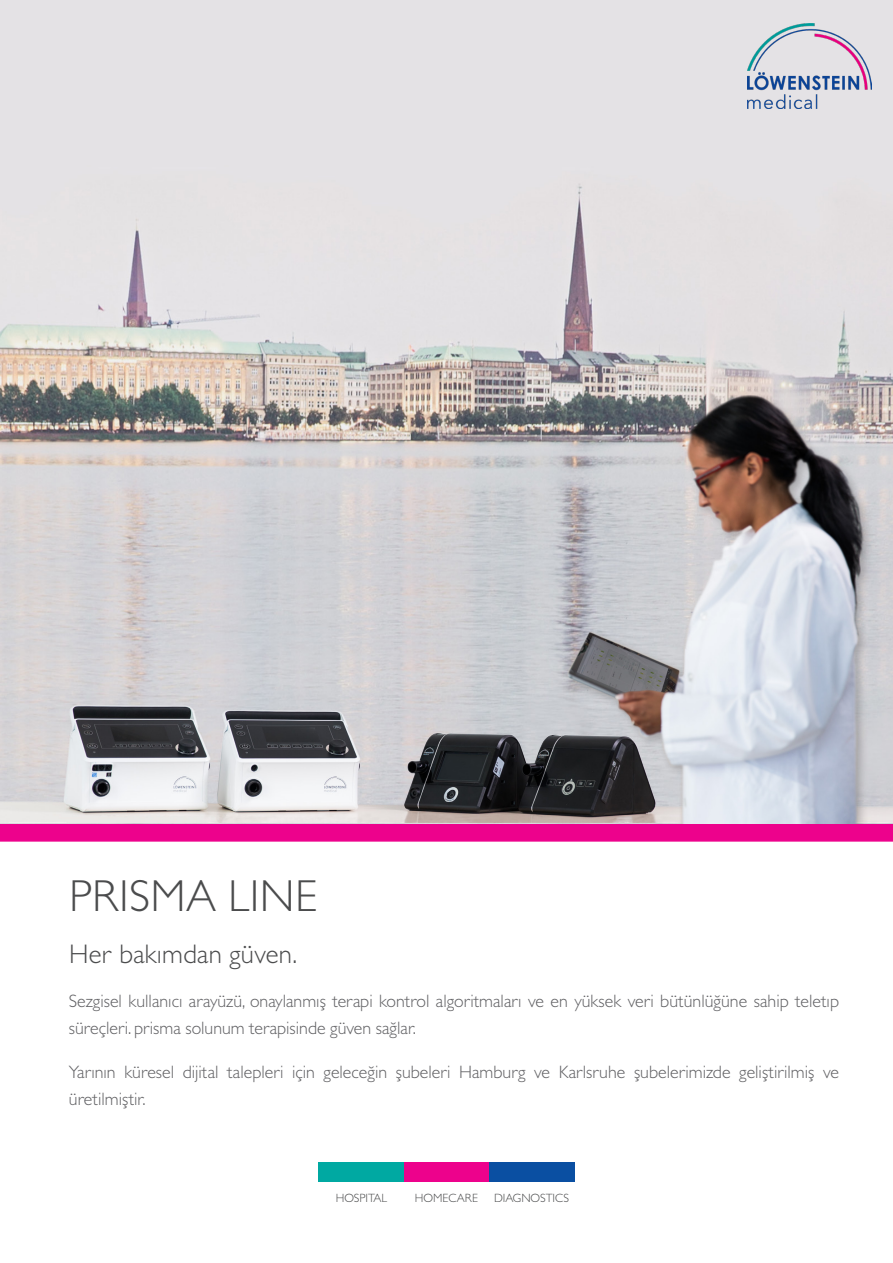
<style>
.page{position:relative;width:893px;height:1263px;background:#fff}
.page>*{position:absolute;margin:0;border:0;box-sizing:border-box;transform-origin:0 0}
.t1{font:300 45px "Gill Sans MT Pro";letter-spacing:.01em;color:#4b4c4d}
.t2{font:300 27px "Gill Sans MT Pro";letter-spacing:.01em;color:#4b4c4d}
.Aufzählung{font:300 18px/27px "Gill Sans MT Pro";color:#606063}
.t3{font:300 12px "Gill Sans MT Pro";color:#4b4c4d}
</style>
<div class="page">
<img style="left:0;top:0;width:893px;height:824px">
<div style="left:489px;top:1162px;width:85px;height:19px;background:#0a4fa2"></div>
<div style="left:404px;top:1162px;width:85px;height:19px;background:#ed028c"></div>
<div style="left:319px;top:1162px;width:85px;height:19px;background:#00a9a2"></div>
<img style="left:0;top:704px;width:893px;height:118px">
<div style="left:565px;top:392px;width:311px;height:445px;background:#231f20;opacity:.25"></div>
<img style="left:567px;top:396px;width:300px;height:428px">
<img style="left:747px;top:24px;width:125px;height:85px">
<div style="left:0;top:824px;width:893px;height:17px;background:#ed028c"></div>
<p class="t1" style="left:69px;top:869px;width:250px">PRISMA LINE</p>
<p class="t2" style="left:69px;top:938px;width:230px">Her bakımdan güven.</p>
<p class="Aufzählung" style="left:69px;top:987px;width:772px">Sezgisel kullanıcı arayüzü, onaylanmış terapi kontrol algoritmaları ve en yüksek veri bütünlüğüne sahip teletıp süreçleri. prisma solunum terapisinde güven sağlar.</p>
<p class="Aufzählung" style="left:69px;top:1058px;width:772px">Yarının küresel dijital talepleri için geleceğin şubeleri Hamburg ve Karlsruhe şubelerimizde geliştirilmiş ve üretilmiştir.</p>
<p class="t3" style="left:336px;top:1191px;width:53px">HOSPITAL</p>
<p class="t3" style="left:415px;top:1191px;width:65px">HOMECARE</p>
<p class="t3" style="left:494px;top:1191px;width:76px">DIAGNOSTICS</p>
</div>
